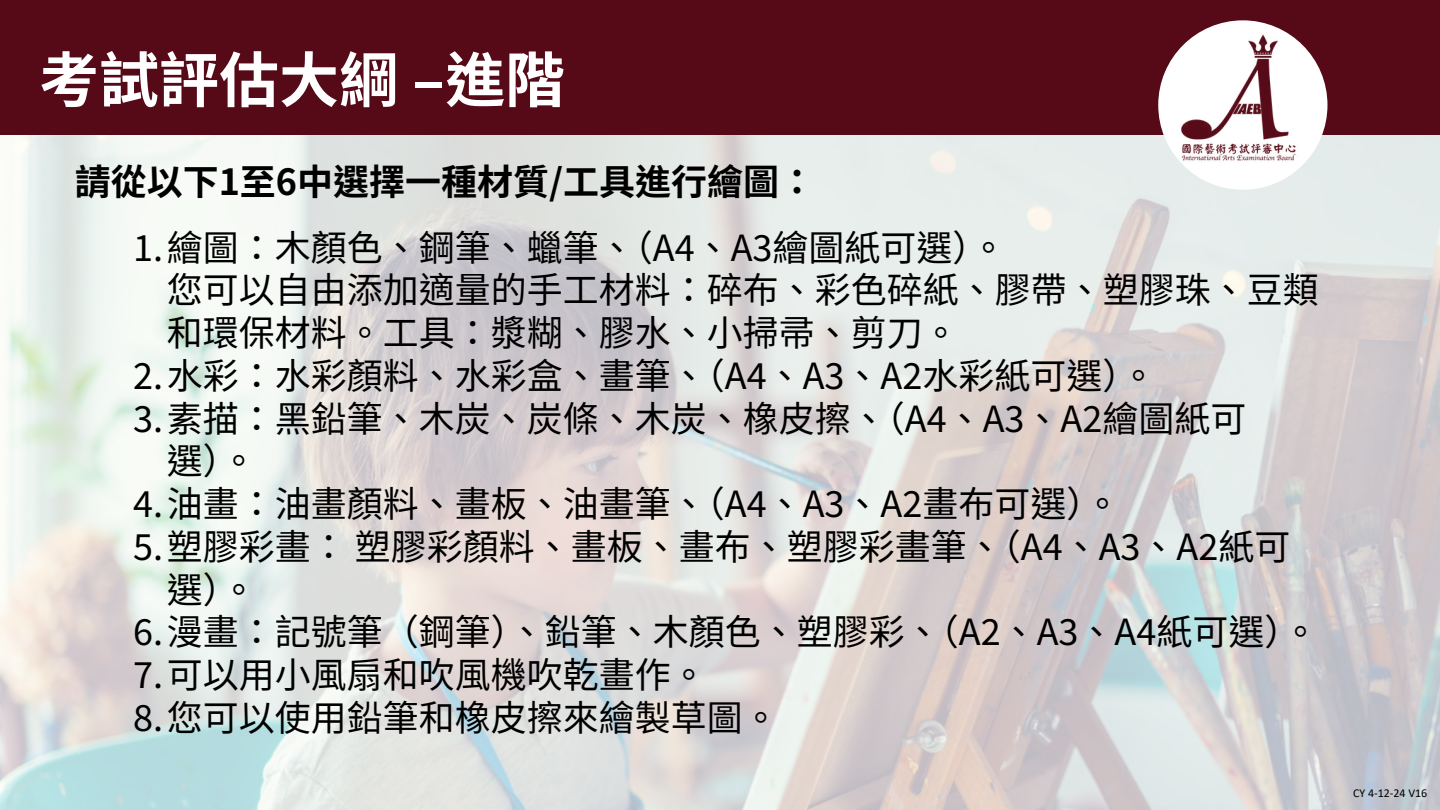
<style>
.page{position:relative;width:1440px;height:810px;background:#fff}
.page>*{position:absolute;margin:0;border:0;box-sizing:border-box;transform-origin:0 0}
.t1{font:700 60px "Noto Sans TC";color:#fff}
.t2{font:36px "Noto Sans TC";color:#000}
.t3{font:700 36px "Noto Sans TC";color:#000}
.t4{font:12px "Calibri";color:#000}
</style>
<div class="page">
<img style="left:0;top:135px;width:1440px;height:675px">
<div style="left:0;top:0;width:1440px;height:135px;background:#560917"></div>
<div style="left:1158px;top:20px;width:169px;height:170px;background:#fff;border-radius:50%"></div>
<img style="left:1174px;top:33px;width:129px;height:129px">
<h1 class="t1" style="left:39px;top:32px;width:528px">考試評估⼤綱 –進階</h1>
<p class="t3" style="left:75px;top:154px;width:742px">請從以下1⾄6中選擇⼀種材質/⼯具進⾏繪圖：</p>
<p class="t2" style="left:133px;top:219px;width:875px">1.繪圖：⽊顏⾊、鋼筆、蠟筆、（A4、A3繪圖紙可選）。</p>
<p class="t2" style="left:167px;top:262px;width:1154px">您可以⾃由添加適量的⼿⼯材料：碎布、彩⾊碎紙、膠帶、塑膠珠、⾖類</p>
<p class="t2" style="left:167px;top:304px;width:794px">和環保材料。⼯具：漿糊、膠⽔、⼩掃帚、剪⼑。</p>
<p class="t2" style="left:133px;top:347px;width:1025px">2.⽔彩：⽔彩顏料、⽔彩盒、畫筆、（A4、A3、A2⽔彩紙可選）。</p>
<p class="t2" style="left:133px;top:390px;width:1115px">3.素描：⿊鉛筆、⽊炭、炭條、⽊炭、橡⽪擦、（A4、A3、A2繪圖紙可</p>
<p class="t2" style="left:167px;top:433px;width:92px">選）。</p>
<p class="t2" style="left:133px;top:475px;width:989px">4.油畫：油畫顏料、畫板、油畫筆、（A4、A3、A2畫布可選）。</p>
<p class="t2" style="left:133px;top:518px;width:1159px">5.塑膠彩畫：塑膠彩顏料、畫板、畫布、塑膠彩畫筆、（A4、A3、A2紙可</p>
<p class="t2" style="left:167px;top:561px;width:92px">選）。</p>
<p class="t2" style="left:133px;top:604px;width:1187px">6.漫畫：記號筆（鋼筆）、鉛筆、⽊顏⾊、塑膠彩、（A2、A3、A4紙可選）。</p>
<p class="t2" style="left:133px;top:646px;width:575px">7.可以⽤⼩⾵扇和吹⾵機吹乾畫作。</p>
<p class="t2" style="left:133px;top:689px;width:647px">8.您可以使⽤鉛筆和橡⽪擦來繪製草圖。</p>
<p class="t4" style="left:1353px;top:788px;width:76px">CY 4-12-24 V16</p>
</div>
